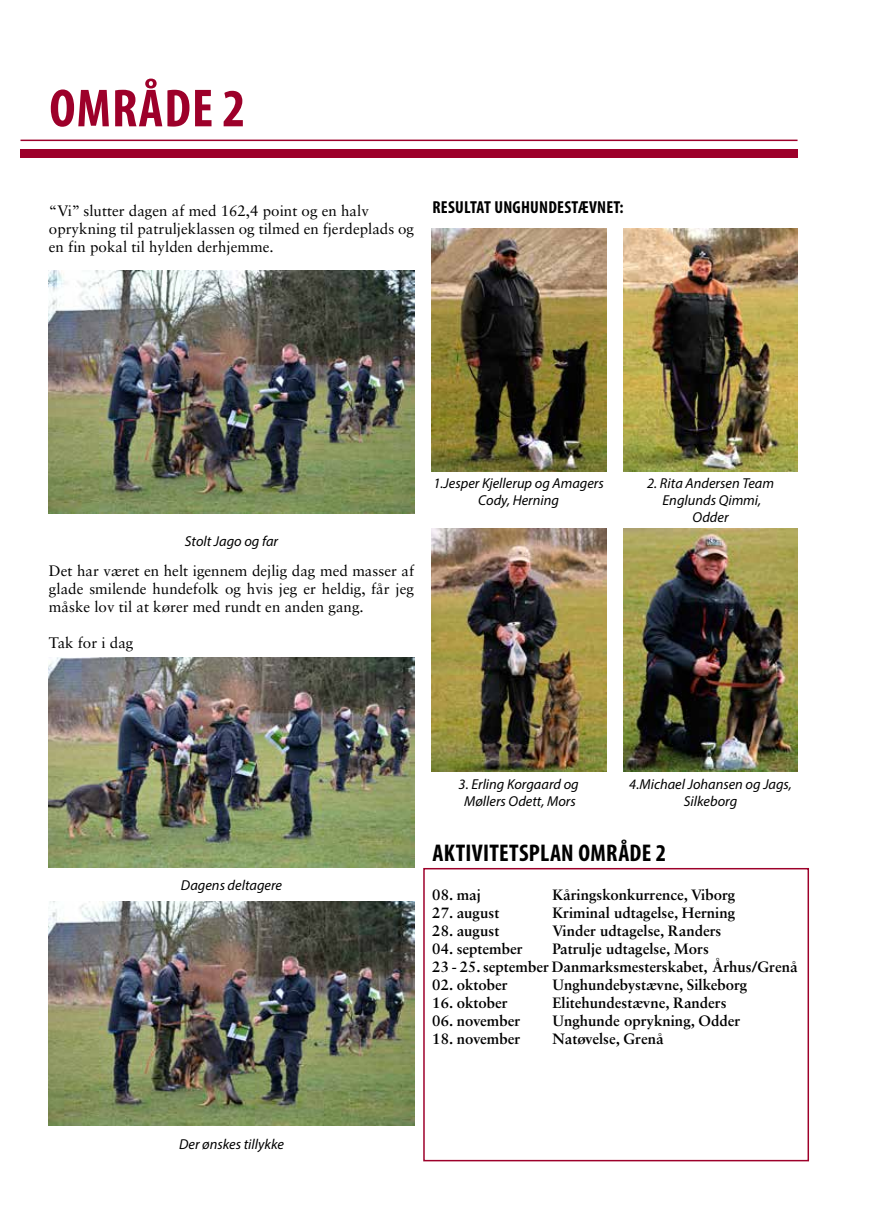
<style>
.page{position:relative;width:872px;height:1212px;background:#fff}
.page>*{position:absolute;margin:0;border:0;box-sizing:border-box;transform-origin:0 0}
.t1{font:700 condensed 54px "Myriad Pro";letter-spacing:.02em;color:#9d002a}
.t2{font:700 condensed 24.3px "Myriad Pro";color:#000}
.t3{font:700 condensed 17.4px "Myriad Pro";letter-spacing:.01em;color:#000}
.t4{font:15.15px/18px "Sabon LT Std";color:#000}
.t5{font:700 15px/18px "Sabon LT Std";color:#000}
.t6{font:italic 14.4px/17.2px "Myriad Pro";color:#000;text-align:center}
</style>
<div class="page">
<div style="left:20px;top:149px;width:777px;height:8px;background:#9d002a"></div>
<hr style="left:20px;top:140px;width:777px;height:1px;background:#9d002a">
<img style="left:49px;top:270px;width:366px;height:243px">
<img style="left:432px;top:228px;width:174px;height:244px">
<img style="left:623px;top:228px;width:174px;height:244px">
<img style="left:432px;top:528px;width:174px;height:244px">
<img style="left:623px;top:528px;width:174px;height:244px">
<img style="left:49px;top:657px;width:366px;height:211px">
<img style="left:49px;top:902px;width:366px;height:223px">
<div style="left:423px;top:868px;width:386px;height:293px;border:2px solid #9d002a"></div>
<h1 class="t1" style="left:49px;top:75px;width:197px">OMRÅDE 2</h1>
<p class="t4" style="left:49px;top:202px;width:367px">“Vi” slutter dagen af med 162,4 point og en halv oprykning til patruljeklassen og tilmed en fjerdeplads og en fin pokal til hylden derhjemme.</p>
<p class="t3" style="left:432px;top:196px;width:193px">RESULTAT UNGHUNDESTÆVNET:</p>
<p class="t6" style="left:185px;top:533px;width:95px">Stolt Jago og far</p>
<p class="t4" style="left:49px;top:562px;width:367px;text-align:justify">Det har været en helt igennem dejlig dag med masser af glade smilende hundefolk og hvis jeg er heldig, får jeg måske lov til at kører med rundt en anden gang.</p>
<p class="t4" style="left:49px;top:634px;width:86px">Tak for i dag</p>
<p class="t6" style="left:433px;top:474px;width:172px">1.Jesper Kjellerup og Amagers<br>Cody, Herning</p>
<p class="t6" style="left:647px;top:474px;width:128px">2. Rita Andersen Team<br>Englunds Qimmi,<br>Odder</p>
<p class="t6" style="left:181px;top:876px;width:103px">Dagens deltagere</p>
<p class="t6" style="left:179px;top:1135px;width:106px">Der ønskes tillykke</p>
<p class="t6" style="left:458px;top:775px;width:122px">3. Erling Korgaard og<br>Møllers Odett, Mors</p>
<p class="t6" style="left:629px;top:775px;width:164px">4.Michael Johansen og Jags,<br>Silkeborg</p>
<h2 class="t2" style="left:432px;top:838px;width:11px">AKTIVITETS</h2>
<h2 class="t2" style="left:529px;top:838px;width:90px">PLAN OMRÅDE</h2>
<h2 class="t2" style="left:656px;top:838px;width:12px">2</h2>
<p class="t5" style="left:432px;top:885px;width:50px">08. maj</p>
<p class="t5" style="left:552px;top:885px;width:185px">Kåringskonkurrence, Viborg</p>
<p class="t5" style="left:432px;top:903px;width:68px">27. august</p>
<p class="t5" style="left:552px;top:903px;width:184px">Kriminal udtagelse, Herning</p>
<p class="t5" style="left:432px;top:921px;width:68px">28. august</p>
<p class="t5" style="left:552px;top:921px;width:170px">Vinder udtagelse, Randers</p>
<p class="t5" style="left:432px;top:939px;width:92px">04. september</p>
<p class="t5" style="left:432px;top:939px;width:367px;text-indent:120px">Patrulje udtagelse, Mors<br>23 - 25. september Danmarksmesterskabet, Århus/Grenå</p>
<p class="t5" style="left:432px;top:975px;width:77px">02. oktober</p>
<p class="t5" style="left:552px;top:975px;width:196px">Unghundebystævne, Silkeborg</p>
<p class="t5" style="left:432px;top:993px;width:77px">16. oktober</p>
<p class="t5" style="left:552px;top:993px;width:176px">Elitehundestævne, Randers</p>
<p class="t5" style="left:432px;top:1011px;width:89px">06. november</p>
<p class="t5" style="left:552px;top:1011px;width:189px">Unghunde oprykning, Odder</p>
<p class="t5" style="left:432px;top:1029px;width:89px">18. november</p>
<p class="t5" style="left:552px;top:1029px;width:113px">Natøvelse, Grenå</p>
</div>
